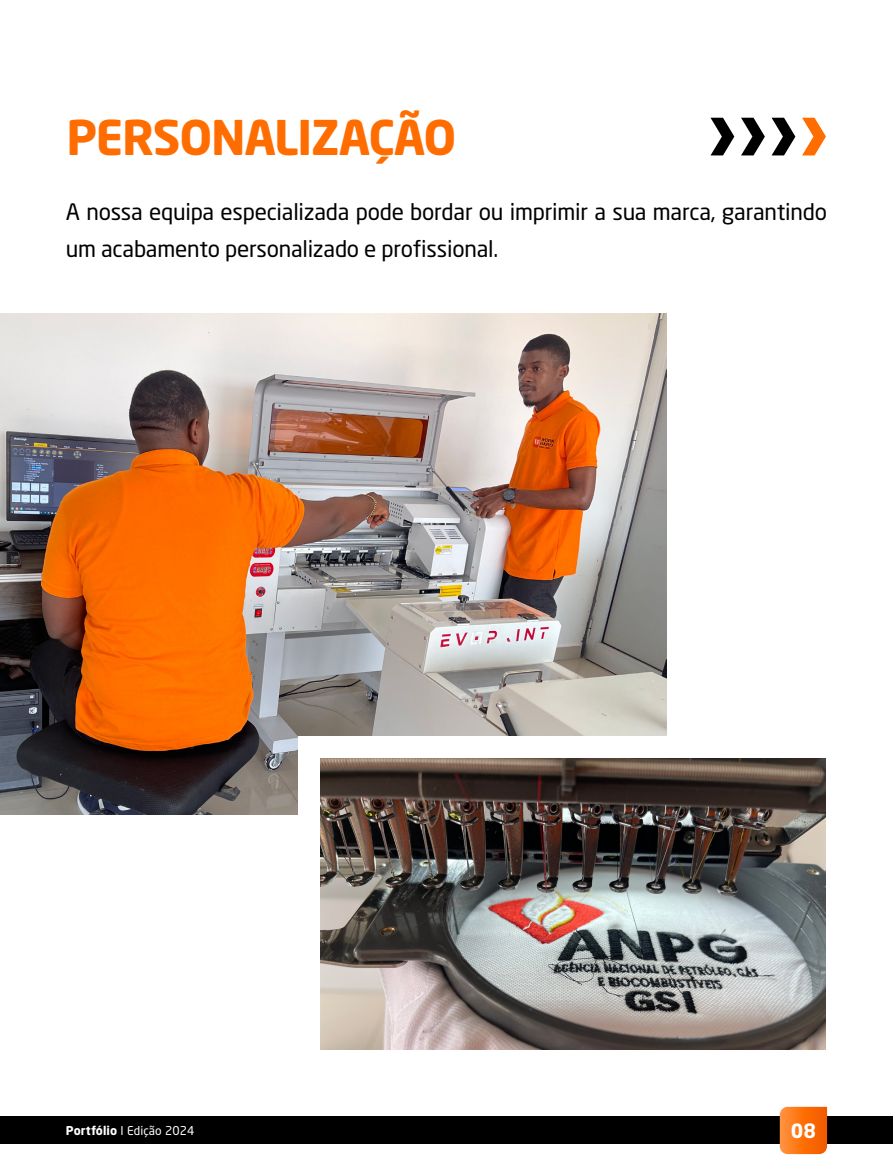
<style>
.page{position:relative;width:893px;height:1172px;background:#fff}
.page>*{position:absolute;margin:0;border:0;box-sizing:border-box;transform-origin:0 0}
.t1{font:700 47.25px "Neo Sans Std";letter-spacing:-.025em;color:#ff6d00}
.t2{font:22.5px/37.5px "Neo Sans Std";letter-spacing:-.01em;color:#000}
.t3{font:700 19.5px "Neo Sans Std";color:#fff}
.t4{font:12px "Neo Sans Std";letter-spacing:.01em;color:#fff}
.s1{font-weight:700}
</style>
<div class="page">
<img style="left:0;top:314px;width:667px;height:500px">
<div style="left:298px;top:736px;width:550px;height:336px;background:#fff"></div>
<img style="left:321px;top:759px;width:505px;height:290px">
<div style="left:0;top:1117px;width:893px;height:27px;background:#000"></div>
<svg style="left:780px;top:1107px;width:47px;height:47px;background:#fb7416"></svg>
<svg style="left:802px;top:118px;width:24px;height:37px"></svg>
<svg style="left:772px;top:118px;width:23px;height:37px"></svg>
<svg style="left:741px;top:118px;width:24px;height:37px"></svg>
<svg style="left:710px;top:118px;width:24px;height:37px"></svg>
<h1 class="t1" style="left:66px;top:108px;width:391px">PERSONALIZAÇÃO</h1>
<p class="t2" style="left:66px;top:192px;width:763px">A nossa equipa especializada pode bordar ou imprimir a sua marca, garantindo um acabamento personalizado e profissional.</p>
<p class="t4" style="left:66px;top:1123px;width:130px"><span class="s1">Portfólio</span> I Edição 2024</p>
<p class="t3" style="left:791px;top:1118px;width:27px">08</p>
</div>
